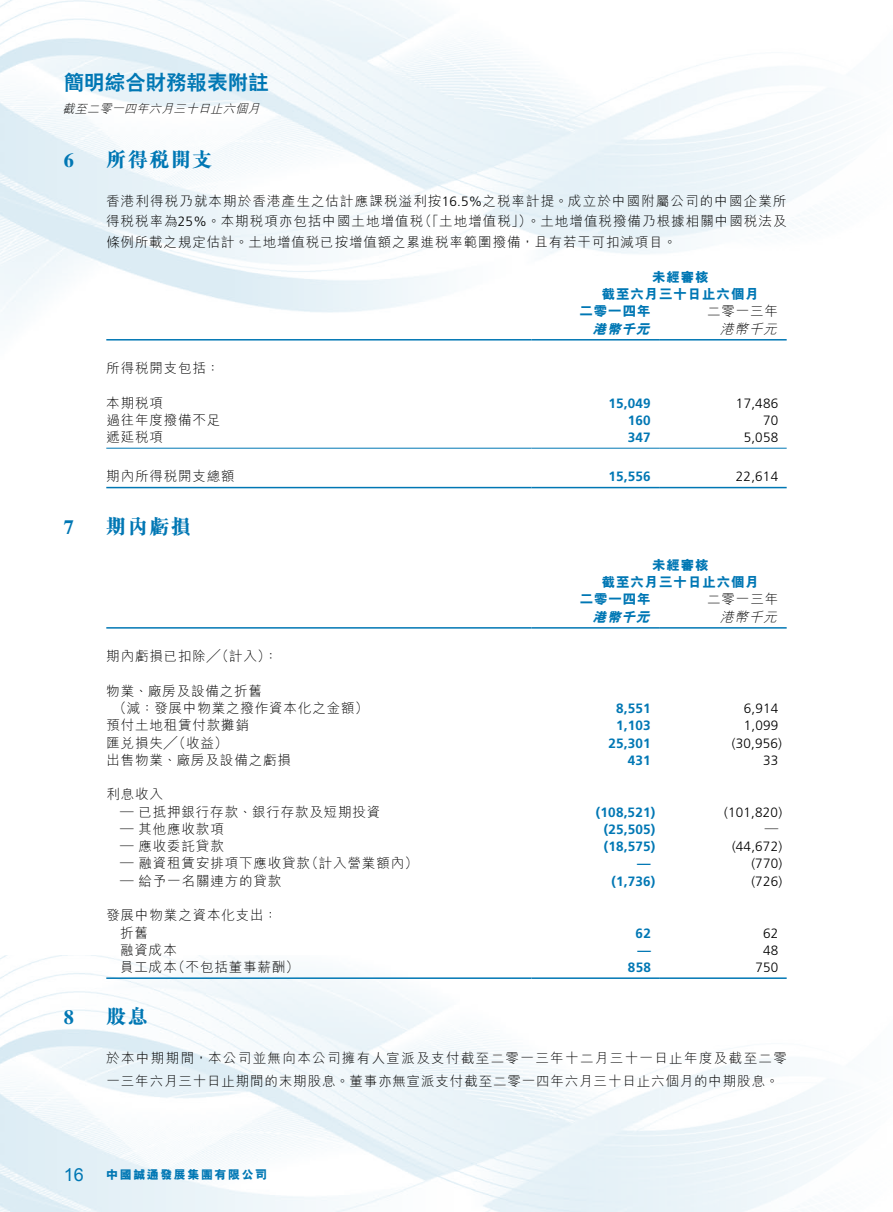
<style>
.page{position:relative;width:893px;height:1212px;background:#fff}
.page>*{position:absolute;margin:0;border:0;box-sizing:border-box;transform-origin:0 0}
.t1{font:800 20.25px "M Sung HK";letter-spacing:.06em;color:#0077b4}
.t2{font:800 20.25px "C Hei 2 HK";letter-spacing:.015em;color:#0077b4}
.t3{font:700 20.25px "Times LT Std";color:#0077b4}
.t4{font:18px "Arial";color:#0077b4}
.t5{font:300 13.5px/20.2px "M Hei HK";letter-spacing:.065em;color:#000}
.t6{font:300 13.5px/22.5px "M Hei HK";letter-spacing:.085em;color:#000}
.t7{font:700 13.5px "Frutiger LT Std";letter-spacing:.015em;color:#0077b4}
.t8{font:300 13.5px "Frutiger LT Std";letter-spacing:.015em;color:#000}
.t9{font:800 13.5px "M Hei HK";letter-spacing:.065em;color:#0077b4}
.t10{font:italic 800 13.5px "M Hei HK";color:#0077b4}
.t11{font:italic 300 13.5px "M Hei HK";color:#000}
.t12{font:italic 300 12px "M Hei HK";color:#000}
.t13{font:800 12px "M Hei HK";letter-spacing:.13em;color:#0077b4}
.s1{font-family:"Frutiger LT Std"}
</style>
<div class="page">
<hr style="left:106px;top:339px;width:425px;height:1px;background:#0077b4">
<hr style="left:531px;top:339px;width:128px;height:1px;background:#0077b4">
<hr style="left:659px;top:339px;width:128px;height:1px;background:#0077b4">
<hr style="left:106px;top:448px;width:425px;height:1px;background:#0077b4">
<hr style="left:531px;top:448px;width:128px;height:1px;background:#0077b4">
<hr style="left:659px;top:448px;width:128px;height:1px;background:#0077b4">
<hr style="left:106px;top:487px;width:425px;height:1px;background:#0077b4">
<hr style="left:531px;top:487px;width:128px;height:1px;background:#0077b4">
<hr style="left:659px;top:487px;width:128px;height:1px;background:#0077b4">
<hr style="left:106px;top:627px;width:425px;height:2px;background:#0077b4">
<hr style="left:531px;top:627px;width:128px;height:2px;background:#0077b4">
<hr style="left:659px;top:627px;width:128px;height:2px;background:#0077b4">
<hr style="left:106px;top:977px;width:425px;height:2px;background:#0077b4">
<hr style="left:531px;top:977px;width:128px;height:2px;background:#0077b4">
<hr style="left:659px;top:977px;width:128px;height:2px;background:#0077b4">
<h1 class="t2" style="left:64px;top:73px;width:207px">簡明綜合財務報表附註</h1>
<p class="t12" style="left:63px;top:103px;width:202px">截至二零一四年六月三十日止六個月</p>
<h1 class="t3" style="left:64px;top:148px;width:12px">6</h1>
<h1 class="t1" style="left:106px;top:149px;width:108px">所得稅開支</h1>
<p class="t5" style="left:106px;top:191px;width:682px;text-align:justify">香港利得稅乃就本期於香港產生之估計應課稅溢利按<span class="s1">16.5%</span>之稅率計提。成立於中國附屬公司的中國企業所得稅稅率為<span class="s1">25%</span>。本期稅項亦包括中國土地增值稅（「土地增值稅」）。土地增值稅撥備乃根據相關中國稅法及條例所載之規定估計。土地增值稅已按增值額之累進稅率範圍撥備，且有若干可扣減項目。</p>
<p class="t9" style="left:652px;top:270px;width:58px">未經審核</p>
<p class="t9" style="left:602px;top:287px;width:159px">截至六月三十日止六個月</p>
<p class="t9" style="left:580px;top:305px;width:72px">二零一四年</p>
<p class="t5" style="left:707px;top:301px;width:72px">二零一三年</p>
<p class="t10" style="left:593px;top:322px;width:62px">港幣千元</p>
<p class="t11" style="left:720px;top:322px;width:62px">港幣千元</p>
<p class="t5" style="left:106px;top:358px;width:115px">所得稅開支包括：</p>
<p class="t5" style="left:106px;top:393px;width:58px">本期稅項</p>
<p class="t7" style="left:608px;top:395px;width:44px">15,049</p>
<p class="t8" style="left:736px;top:395px;width:44px">17,486</p>
<p class="t5" style="left:106px;top:410px;width:116px">過往年度撥備不足</p>
<p class="t7" style="left:628px;top:412px;width:24px">160</p>
<p class="t8" style="left:763px;top:413px;width:17px">70</p>
<p class="t5" style="left:106px;top:427px;width:58px">遞延稅項</p>
<p class="t7" style="left:628px;top:430px;width:24px">347</p>
<p class="t8" style="left:744px;top:430px;width:36px">5,058</p>
<p class="t5" style="left:106px;top:466px;width:130px">期內所得稅開支總額</p>
<p class="t7" style="left:608px;top:469px;width:44px">15,556</p>
<p class="t8" style="left:736px;top:469px;width:44px">22,614</p>
<h1 class="t3" style="left:64px;top:515px;width:12px">7</h1>
<h1 class="t1" style="left:106px;top:516px;width:86px">期內虧損</h1>
<p class="t9" style="left:652px;top:558px;width:58px">未經審核</p>
<p class="t9" style="left:602px;top:575px;width:159px">截至六月三十日止六個月</p>
<p class="t9" style="left:580px;top:593px;width:72px">二零一四年</p>
<p class="t5" style="left:707px;top:589px;width:72px">二零一三年</p>
<p class="t10" style="left:593px;top:610px;width:62px">港幣千元</p>
<p class="t11" style="left:720px;top:610px;width:62px">港幣千元</p>
<p class="t5" style="left:106px;top:646px;width:173px">期內虧損已扣除╱（計入）：</p>
<p class="t5" style="left:113px;top:682px;width:256px;line-height:17.2px;text-indent:-7px">物業、廠房及設備之折舊<br>（減：發展中物業之撥作資本化之金額）</p>
<p class="t7" style="left:616px;top:700px;width:36px">8,551</p>
<p class="t8" style="left:744px;top:701px;width:36px">6,914</p>
<p class="t5" style="left:106px;top:715px;width:144px">預付土地租賃付款攤銷</p>
<p class="t7" style="left:616px;top:718px;width:36px">1,103</p>
<p class="t8" style="left:744px;top:718px;width:36px">1,099</p>
<p class="t5" style="left:106px;top:732px;width:123px">匯兌損失╱（收益）</p>
<p class="t7" style="left:608px;top:735px;width:44px">25,301</p>
<p class="t8" style="left:732px;top:735px;width:52px">(30,956)</p>
<p class="t5" style="left:106px;top:750px;width:186px">出售物業、廠房及設備之虧損</p>
<p class="t7" style="left:628px;top:752px;width:24px">431</p>
<p class="t8" style="left:763px;top:753px;width:17px">33</p>
<p class="t5" style="left:106px;top:784px;width:58px">利息收入</p>
<p class="t5" style="left:120px;top:801px;width:262px">— 已抵押銀行存款、銀行存款及短期投資</p>
<p class="t7" style="left:596px;top:804px;width:61px">(108,521)</p>
<p class="t8" style="left:724px;top:804px;width:59px">(101,820)</p>
<p class="t5" style="left:120px;top:819px;width:105px">— 其他應收款項</p>
<p class="t7" style="left:604px;top:821px;width:53px">(25,505)</p>
<p class="t5" style="left:765px;top:819px;width:15px">—</p>
<p class="t5" style="left:120px;top:836px;width:105px">— 應收委託貸款</p>
<p class="t7" style="left:604px;top:838px;width:53px">(18,575)</p>
<p class="t8" style="left:732px;top:839px;width:52px">(44,672)</p>
<p class="t5" style="left:120px;top:853px;width:299px">— 融資租賃安排項下應收貸款（計入營業額內）</p>
<p class="t7" style="left:637px;top:856px;width:15px">—</p>
<p class="t8" style="left:751px;top:856px;width:32px">(770)</p>
<p class="t5" style="left:120px;top:870px;width:163px">— 給予一名關連方的貸款</p>
<p class="t7" style="left:611px;top:873px;width:45px">(1,736)</p>
<p class="t8" style="left:751px;top:873px;width:32px">(726)</p>
<p class="t5" style="left:120px;top:906px;width:159px;line-height:17.2px;text-indent:-14px">發展中物業之資本化支出：折舊</p>
<p class="t7" style="left:636px;top:925px;width:17px">62</p>
<p class="t8" style="left:763px;top:925px;width:17px">62</p>
<p class="t5" style="left:120px;top:939px;width:58px">融資成本</p>
<p class="t7" style="left:637px;top:942px;width:15px">—</p>
<p class="t8" style="left:763px;top:942px;width:17px">48</p>
<p class="t5" style="left:120px;top:957px;width:180px">員工成本（不包括董事薪酬）</p>
<p class="t7" style="left:628px;top:959px;width:24px">858</p>
<p class="t8" style="left:755px;top:960px;width:24px">750</p>
<h1 class="t3" style="left:64px;top:1005px;width:12px">8</h1>
<h1 class="t1" style="left:106px;top:1007px;width:43px">股息</h1>
<p class="t6" style="left:106px;top:1047px;width:682px">於本中期期間，本公司並無向本公司擁有人宣派及支付截至二零一三年十二月三十一日止年度及截至二零一三年六月三十日止期間的末期股息。董事亦無宣派支付截至二零一四年六月三十日止六個月的中期股息。</p>
<h2 class="t4" style="left:64px;top:1162px;width:22px">16</h2>
<p class="t13" style="left:106px;top:1168px;width:162px">中國誠通發展集團有限公司</p>
</div>
